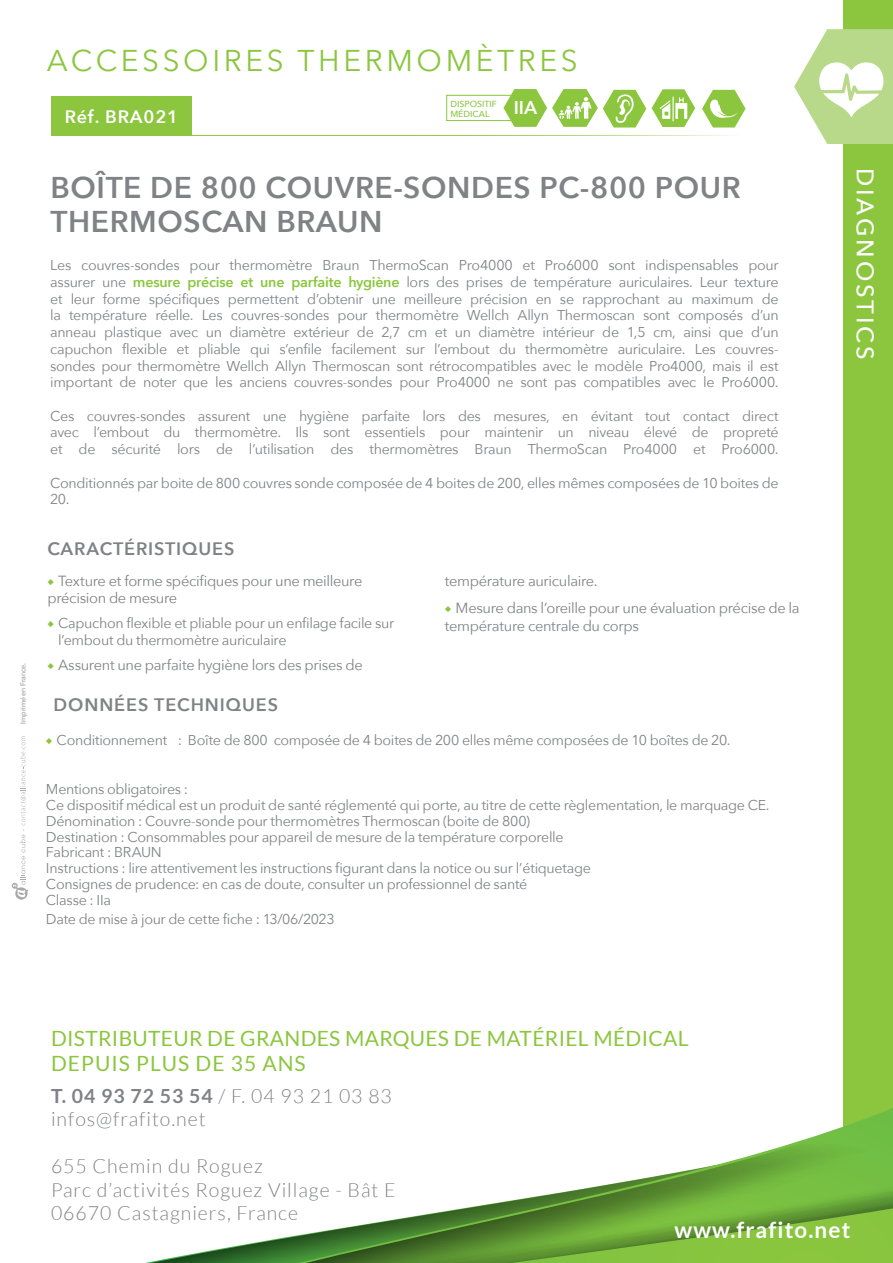
<style>
.page{position:relative;width:893px;height:1263px;background:#fff}
.page>*{position:absolute;margin:0;border:0;box-sizing:border-box;transform-origin:0 0}
.t1{font:600 30px/34.5px "Avenir Next";letter-spacing:.02em;color:#808285}
.t2{font:30px "Avenir Next";letter-spacing:.12em;color:#8bc63e}
.t3{font:500 24px "Avenir Next";letter-spacing:.12em;color:#fff}
.t4{font:700 22.5px "Lato";letter-spacing:.05em;color:#fff}
.t5{font:21px "Lato";letter-spacing:.015em;color:#8bc63e}
.t6{font:21px "Lato";letter-spacing:.05em;color:#8bc63e}
.t7{font:300 19.5px/23.4px "Lato";letter-spacing:.05em;color:#808285}
.t8{font:600 18.6px "Avenir Next";color:#fff}
.t9{font:600 18px "Avenir Next";letter-spacing:.05em;color:#808285}
.t10{font:600 18px "Avenir Next";letter-spacing:.05em;color:#fff}
.t11{font:14.7px/16.8px "Avenir Next";letter-spacing:-.025em;color:#808285}
.t12{font:14.25px/16.8px "Avenir Next";letter-spacing:-.025em;color:#808285}
.t13{font:500 8.85px "Avenir Next";color:#8bc63e}
.t14{font:7.05px "Avenir Next";letter-spacing:-.005em;color:#a8a9ad}
.s1{font-weight:600;color:#8bc63e}
.s2{color:#8bc63e}
.s3{font-weight:700}
</style>
<div class="page">
<div style="left:843px;top:0;width:50px;height:1263px;background:#8bc63e"></div>
<div style="left:51px;top:97px;width:141px;height:39px;background:#8bc63e"></div>
<hr style="left:51px;top:135px;width:690px;height:1px;background:#fff">
<svg style="left:794px;top:29px;width:99px;height:115px"></svg>
<svg style="left:145px;top:1108px;width:748px;height:155px"></svg>
<svg style="left:511px;top:1208px;width:382px;height:55px;background:#75b039"></svg>
<svg style="left:12px;top:736px;width:16px;height:164px"></svg>
<div style="left:446px;top:95px;width:84px;height:26px;border:1px solid #8bc63e"></div>
<svg style="left:652px;top:89px;width:43px;height:38px"></svg>
<hr style="left:672px;top:97px;width:2px;height:24px;background:#fff">
<svg style="left:503px;top:89px;width:143px;height:39px"></svg>
<svg style="left:702px;top:90px;width:44px;height:38px"></svg>
<p class="t14" style="left:17px;top:724px;width:62px;rotate:-90deg">Imprimé en France.</p>
<p class="t2" style="left:47px;top:36px;width:532px">ACCESSOIRES THERMOMÈTRES</p>
<p class="t10" style="left:65px;top:101px;width:115px">Réf. BRA021</p>
<p class="t13" style="left:450px;top:97px;width:48px">DISPOSITIF</p>
<p class="t13" style="left:450px;top:106px;width:41px">MÉDICAL</p>
<p class="t8" style="left:514px;top:92px;width:25px">IIA</p>
<p class="t1" style="left:51px;top:169px;width:692px">BOÎTE DE 800 COUVRE-SONDES PC-800 POUR<br>THERMOSCAN BRAUN</p>
<p class="t12" style="left:50px;top:256px;width:730px;text-align:justify">Les couvres-sondes pour thermomètre Braun ThermoScan Pro4000 et Pro6000 sont indispensables pour assurer une <span class="s1">mesure précise et une parfaite hygiène</span> lors des prises de température auriculaires. Leur texture et leur forme spécifiques permettent d’obtenir une meilleure précision en se rapprochant au maximum de la température réelle. Les couvres-sondes pour thermomètre Wellch Allyn Thermoscan sont composés d’un anneau plastique avec un diamètre extérieur de 2,7 cm et un diamètre intérieur de 1,5 cm, ainsi que d’un capuchon flexible et pliable qui s’enfile facilement sur l’embout du thermomètre auriculaire. Les couvres&shy;sondes pour thermomètre Wellch Allyn Thermoscan sont rétrocompatibles avec le modèle Pro4000, mais il est important de noter que les anciens couvres-sondes pour Pro4000 ne sont pas compatibles avec le Pro6000.</p>
<p class="t12" style="left:50px;top:407px;width:730px;text-align:justify">Ces couvres-sondes assurent une hygiène parfaite lors des mesures, en évitant tout contact direct avec l’embout du thermomètre. Ils sont essentiels pour maintenir un niveau élevé de propreté et de sécurité lors de l’utilisation des thermomètres Braun ThermoScan Pro4000 et Pro6000.</p>
<p class="t12" style="left:50px;top:474px;width:730px">Conditionnés par boite de 800 couvres sonde composée de 4 boites de 200, elles mêmes composées de 10 boites de<br>20.</p>
<p class="t9" style="left:47px;top:533px;width:189px">CARACTÉRISTIQUES</p>
<p class="t11" style="left:47px;top:572px;width:317px"><span class="s2">◆</span> Texture et forme spécifiques pour une meilleure précision de mesure</p>
<p class="t12" style="left:58px;top:614px;width:338px;text-indent:-11px"><span class="s2">◆</span> Capuchon flexible et pliable pour un enfilage facile sur l’embout du thermomètre auriculaire</p>
<p class="t11" style="left:47px;top:656px;width:317px"><span class="s2">◆</span> Assurent une parfaite hygiène lors des prises de</p>
<p class="t9" style="left:54px;top:689px;width:226px">DONNÉES TECHNIQUES</p>
<p class="t11" style="left:445px;top:572px;width:154px">température auriculaire.</p>
<p class="t11" style="left:445px;top:598px;width:356px;line-height:18px"><span class="s2">◆</span> Mesure dans l’oreille pour une évaluation précise de la température centrale du corps</p>
<p class="t12" style="left:46px;top:731px;width:686px"><span class="s2">◆</span> Conditionnement : Boîte de 800 composée de 4 boites de 200 elles même composées de 10 boîtes de 20.</p>
<p class="t12" style="left:46px;top:780px;width:144px">Mentions obligatoires :</p>
<p class="t12" style="left:46px;top:796px;width:725px">Ce dispositif médical est un produit de santé réglementé qui porte, au titre de cette règlementation, le marquage CE.</p>
<p class="t12" style="left:46px;top:812px;width:486px">Dénomination : Couvre-sonde pour thermomètres Thermoscan (boite de 800)</p>
<p class="t12" style="left:46px;top:828px;width:519px">Destination : Consommables pour appareil de mesure de la température corporelle</p>
<p class="t12" style="left:46px;top:843px;width:117px">Fabricant : BRAUN</p>
<p class="t12" style="left:46px;top:859px;width:547px">Instructions : lire attentivement les instructions figurant dans la notice ou sur l’étiquetage</p>
<p class="t12" style="left:46px;top:875px;width:483px">Consignes de prudence: en cas de doute, consulter un professionnel de santé</p>
<p class="t12" style="left:46px;top:891px;width:67px">Classe : IIa</p>
<p class="t12" style="left:46px;top:909px;width:290px">Date de mise à jour de cette fiche : 13/06/2023</p>
<p class="t3" style="left:886px;top:168px;width:193px;rotate:90deg">DIAGNOSTICS</p>
<p class="t5" style="left:51px;top:1027px;width:639px">DISTRIBUTEUR DE GRANDES MARQUES DE MATÉRIEL MÉDICAL</p>
<p class="t6" style="left:51px;top:1052px;width:256px">DEPUIS PLUS DE 35 ANS</p>
<p class="t7" style="left:51px;top:1084px;width:342px"><span class="s3">T. 04 93 72 53 54</span> / F. 04 93 21 03 83</p>
<p class="t7" style="left:51px;top:1108px;width:156px">infos@frafito.net</p>
<p class="t7" style="left:51px;top:1154px;width:213px">655 Chemin du Roguez</p>
<p class="t7" style="left:51px;top:1178px;width:346px">Parc d’activités Roguez Village - Bât E<br>06670 Castagniers, France</p>
<p class="t4" style="left:674px;top:1217px;width:177px">www.frafito.net</p>
</div>
